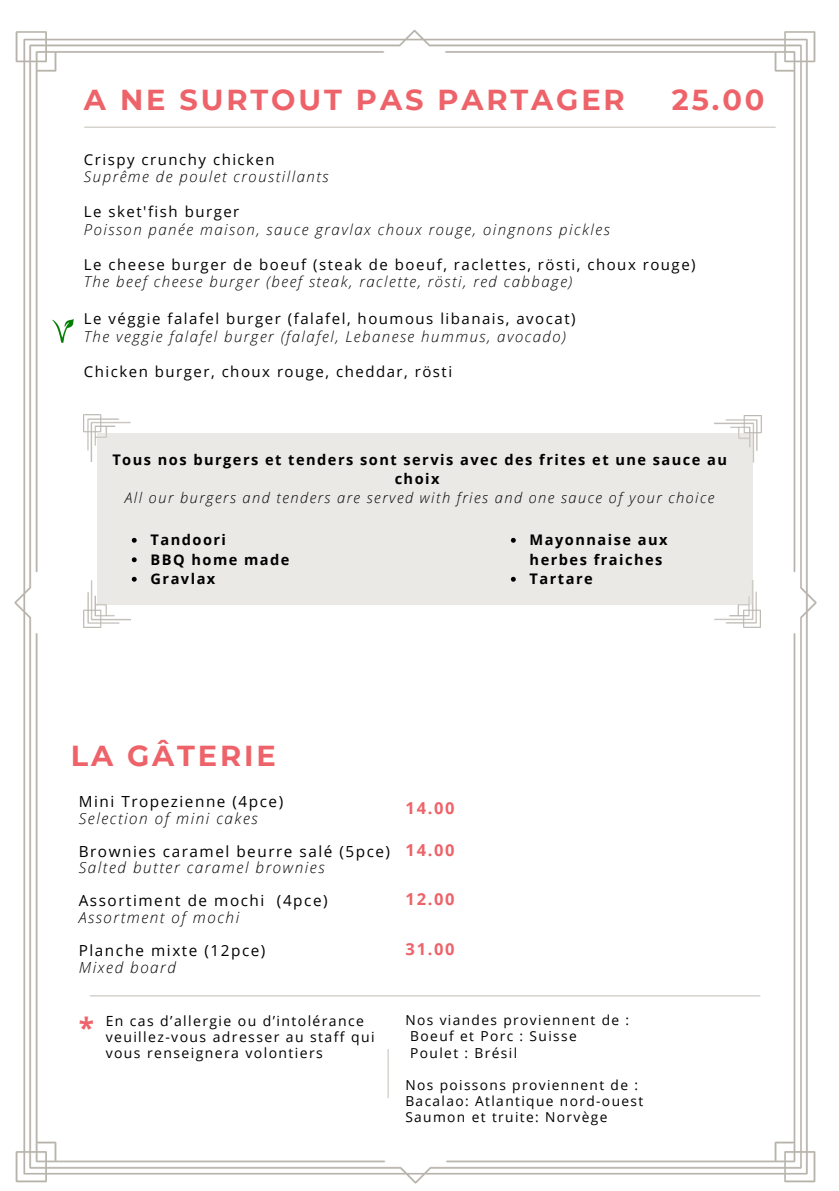
<style>
.page{position:relative;width:839px;height:1191px;background:#fff}
.page>*{position:absolute;margin:0;border:0;box-sizing:border-box;transform-origin:0 0}
.t1{font:700 28.8px "Montserrat";letter-spacing:.1em;color:#ed6369}
.t2{font:700 28px "Open Sans";color:#ed6369}
.t3{font:700 16.4px "Open Sans";letter-spacing:.1em;color:#ed6369}
.t4{font:15.2px "Open Sans";letter-spacing:.1em;color:#000}
.t5{font:italic 300 15.2px "Open Sans";letter-spacing:.1em;color:#000}
.t6{font:italic 300 15px "Open Sans";letter-spacing:.1em;color:#000}
.t7{font:15px "Open Sans";letter-spacing:.1em;color:#000}
.t8{font:700 14.6px/19.4px "Open Sans";letter-spacing:.1em;color:#000}
.t9{font:italic 300 14.6px "Open Sans";letter-spacing:.1em;color:#000}
.t10{font:14px/16.4px "Open Sans";letter-spacing:.1em;color:#000}
.t11{font:13.8px/16px "Open Sans";letter-spacing:.1em;color:#000}
</style>
<div class="page">
<img style="left:14px;top:30px;width:803px;height:1154px">
<hr style="left:387px;top:1050px;width:2px;height:48px;background:#d6d3ce">
<hr style="left:90px;top:995px;width:669px;height:2px;background:#d6d3ce">
<img style="left:84px;top:415px;width:47px;height:47px">
<img style="left:714px;top:415px;width:47px;height:47px">
<img style="left:714px;top:581px;width:47px;height:47px">
<img style="left:84px;top:581px;width:46px;height:47px">
<div style="left:98px;top:434px;width:655px;height:170px;background:#eae9e6"></div>
<img style="left:53px;top:320px;width:21px;height:22px">
<svg style="left:132px;top:538px;width:5px;height:5px"></svg>
<svg style="left:132px;top:557px;width:5px;height:5px"></svg>
<svg style="left:132px;top:577px;width:5px;height:5px"></svg>
<svg style="left:511px;top:538px;width:4px;height:5px"></svg>
<svg style="left:511px;top:577px;width:4px;height:5px"></svg>
<hr style="left:85px;top:127px;width:690px;height:1px;background:#d6d3ce">
<h1 class="t1" style="left:84px;top:83px;width:542px">A NE SURTOUT PAS PARTAGER</h1>
<h1 class="t1" style="left:672px;top:83px;width:94px">25.00</h1>
<p class="t7" style="left:84px;top:149px;width:192px">Crispy crunchy chicken</p>
<p class="t6" style="left:84px;top:166px;width:246px">Suprême de poulet croustillants</p>
<p class="t7" style="left:84px;top:201px;width:157px">Le sket'fish burger</p>
<p class="t6" style="left:84px;top:219px;width:527px">Poisson panée maison, sauce gravlax choux rouge, oingnons pickles</p>
<p class="t7" style="left:84px;top:254px;width:613px">Le cheese burger de boeuf (steak de boeuf, raclettes, rösti, choux rouge)</p>
<p class="t6" style="left:84px;top:271px;width:490px">The beef cheese burger (beef steak, raclette, rösti, red cabbage)</p>
<p class="t7" style="left:84px;top:308px;width:493px">Le véggie falafel burger (falafel, houmous libanais, avocat)</p>
<p class="t6" style="left:84px;top:326px;width:483px">The veggie falafel burger (falafel, Lebanese hummus, avocado)</p>
<p class="t7" style="left:84px;top:361px;width:369px">Chicken burger, choux rouge, cheddar, rösti</p>
<p class="t8" style="left:112px;top:449px;width:616px;text-align:center">Tous nos burgers et tenders sont servis avec des frites et une sauce au choix</p>
<p class="t9" style="left:125px;top:488px;width:591px">All our burgers and tenders are served with fries and one sauce of your choice</p>
<p class="t8" style="left:150px;top:530px;width:140px">Tandoori<br>BBQ home made<br>Gravlax</p>
<p class="t8" style="left:529px;top:530px;width:139px">Mayonnaise aux herbes fraiches<br>Tartare</p>
<h1 class="t1" style="left:71px;top:738px;width:207px">LA GÂTERIE</h1>
<p class="t4" style="left:79px;top:791px;width:206px">Mini Tropezienne (4pce)</p>
<p class="t5" style="left:79px;top:807px;width:180px">Selection of mini cakes</p>
<p class="t4" style="left:79px;top:840px;width:313px">Brownies caramel beurre salé (5pce)</p>
<p class="t5" style="left:79px;top:857px;width:247px">Salted butter caramel brownies</p>
<p class="t4" style="left:79px;top:890px;width:250px">Assortiment de mochi (4pce)</p>
<p class="t5" style="left:79px;top:907px;width:162px">Assortment of mochi</p>
<p class="t4" style="left:79px;top:940px;width:188px">Planche mixte (12pce)</p>
<p class="t5" style="left:79px;top:956px;width:99px">Mixed board</p>
<p class="t3" style="left:405px;top:796px;width:50px">14.00</p>
<p class="t3" style="left:405px;top:838px;width:50px">14.00</p>
<p class="t3" style="left:405px;top:888px;width:50px">12.00</p>
<p class="t3" style="left:405px;top:938px;width:50px">31.00</p>
<h2 class="t2" style="left:79px;top:1008px;width:17px">*</h2>
<p class="t10" style="left:106px;top:1012px;width:270px">En cas d’allergie ou d’intolérance veuillez-vous adresser au staff qui vous renseignera volontiers</p>
<p class="t11" style="left:410px;top:1012px;width:220px;text-indent:-5px">Nos viandes proviennent de :<br>Boeuf et Porc : Suisse<br>Poulet : Brésil</p>
<p class="t11" style="left:405px;top:1076px;width:239px">Nos poissons proviennent de :<br>Bacalao: Atlantique nord-ouest<br>Saumon et truite: Norvège</p>
</div>
